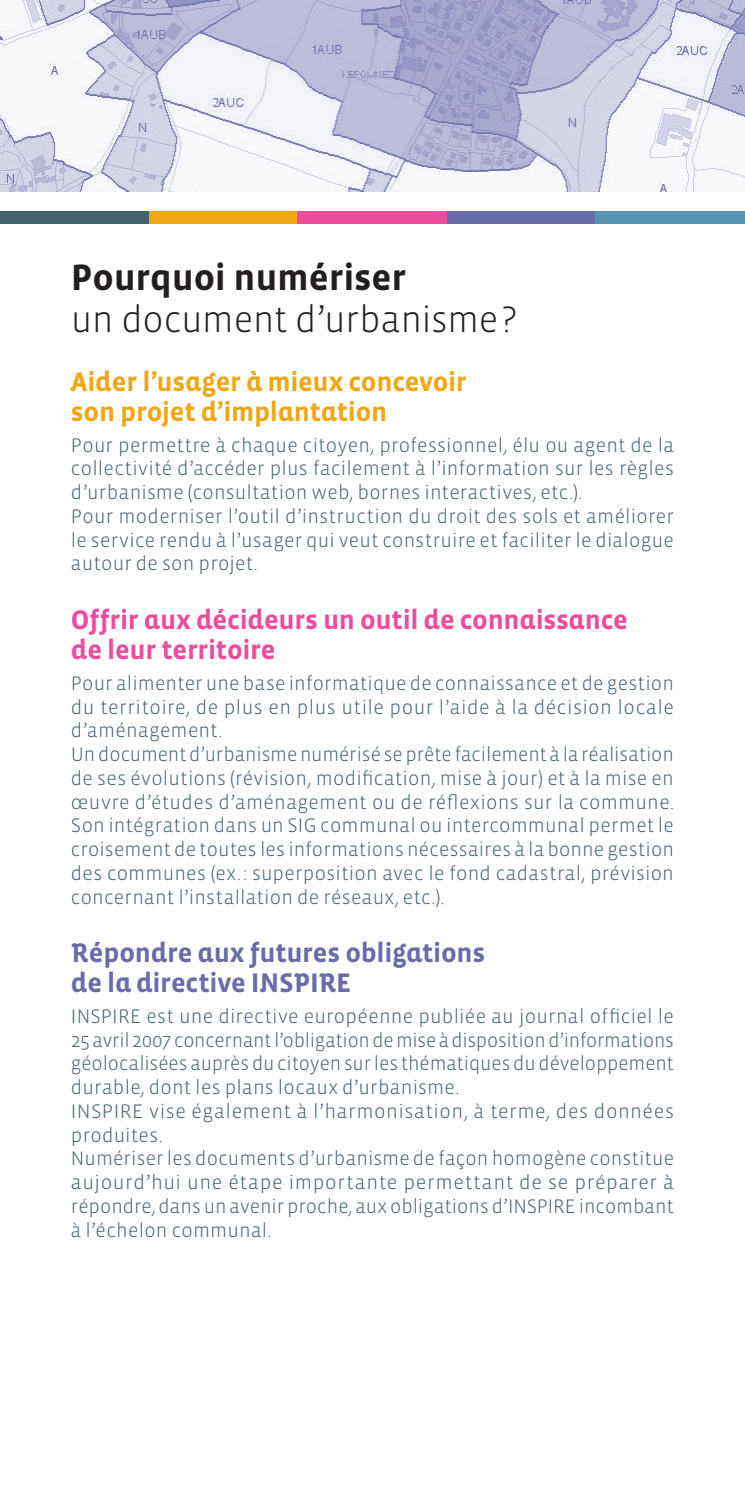
<style>
.page{position:relative;width:745px;height:1489px;background:#fff}
.page>*{position:absolute;margin:0;border:0;box-sizing:border-box;transform-origin:0 0}
.t1{font:300 37.5px "Vista Sans";letter-spacing:-.015em;color:#231f20}
.t2{font:700 37.5px "Vista Sans";letter-spacing:-.005em;color:#231f20}
.t3{font:700 27.5px/30px "Vista Sans Alt";letter-spacing:-.01em;color:#ed4c9c}
.t4{font:700 27.5px/30px "Vista Sans Alt";letter-spacing:-.01em;color:#efa715}
.t5{font:700 27.5px/30px "Vista Sans Alt";letter-spacing:-.01em;color:#6a6ca9}
.t6{font:300 20px/23.8px "Vista Sans";letter-spacing:.01em;color:#46616e}
</style>
<div class="page">
<div style="left:0;top:211px;width:149px;height:13px;background:#46616e"></div>
<div style="left:149px;top:211px;width:149px;height:13px;background:#efa715"></div>
<div style="left:298px;top:211px;width:148px;height:13px;background:#ed4c9c"></div>
<div style="left:446px;top:211px;width:149px;height:13px;background:#6a6ca9"></div>
<div style="left:595px;top:211px;width:149px;height:13px;background:#5694b2"></div>
<img style="left:0;top:0;width:744px;height:191px">
<h1 class="t2" style="left:71px;top:258px;width:337px">Pourquoi numériser</h1>
<h1 class="t1" style="left:71px;top:301px;width:446px">un document d’urbanisme?</h1>
<h2 class="t4" style="left:71px;top:367px;width:397px">Aider l’usager à mieux concevoir son projet d’implantation</h2>
<p class="t6" style="left:71px;top:433px;width:604px">Pour permettre à chaque citoyen, professionnel, élu ou agent de la collectivité d’accéder plus facilement à l’information sur les règles d’urbanisme (consultation web, bornes interactives, etc.).<br>Pour moderniser l’outil d’instruction du droit des sols et améliorer le service rendu à l’usager qui veut construire et faciliter le dialogue autour de son projet.</p>
<h2 class="t3" style="left:71px;top:605px;width:558px">Offrir aux décideurs un outil de connaissance de leur territoire</h2>
<p class="t6" style="left:71px;top:671px;width:604px">Pour alimenter une base informatique de connaissance et de gestion du territoire, de plus en plus utile pour l’aide à la décision locale d’aménagement.<br>Un document d’urbanisme numérisé se prête facilement à la réalisation de ses évolutions (révision, modification, mise à jour) et à la mise en œuvre d’études d’aménagement ou de réflexions sur la commune.<br>Son intégration dans un SIG communal ou intercommunal permet le croisement de toutes les informations nécessaires à la bonne gestion des communes (ex. : superposition avec le fond cadastral, prévision concernant l’installation de réseaux, etc.).</p>
<h2 class="t5" style="left:71px;top:938px;width:415px">Répondre aux futures obligations de la directive INSPIRE</h2>
<p class="t6" style="left:71px;top:1004px;width:604px">INSPIRE est une directive européenne publiée au journal officiel le 25avril 2007 concernant l’obligation de mise à disposition d’informations géolocalisées auprès du citoyen sur les thématiques du développement durable, dont les plans locaux d’urbanisme.<br>INSPIRE vise également à l’harmonisation, à terme, des données produites.<br>Numériser les documents d’urbanisme de façon homogène constitue aujourd’hui une étape importante permettant de se préparer à répondre, dans un avenir proche, aux obligations d’INSPIRE incombant à l’échelon communal.</p>
</div>
